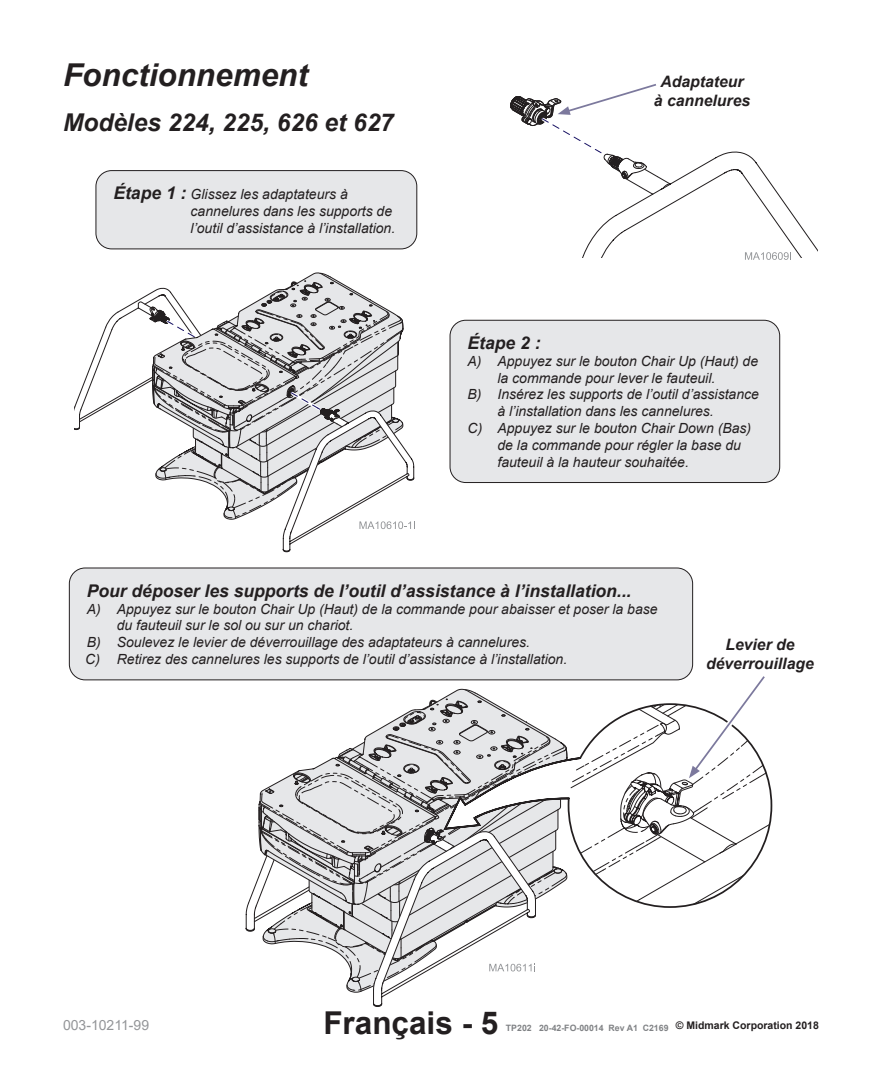
<style>
.page{position:relative;width:882px;height:1071px;background:#fff}
.page>*{position:absolute;margin:0;border:0;box-sizing:border-box;transform-origin:0 0}
.Main_Headings_FR{font:italic 700 31.5px "Arial";color:#231f20}
.t1{font:700 31.5px "Arial";color:#231f20}
.Sub_Headings_FR{font:italic 700 24.5px "Arial";color:#231f20}
.Step_Bubble__top_line{font:italic 700 17.5px "Arial";color:#231f20}
.Body_Text{font:italic 700 15.75px/18.9px "Arial";color:#231f20;text-align:center}
.Step_Bubble__A__B__etc{font:italic 14px/16.8px "Arial";color:#231f20}
.Step_Bubble__Style_2_-_top___body_lines{font:italic 14px/16.8px "Arial";color:#231f20}
.t2{font:14px "Arial";color:#939598}
.t3{font:700 8.75px "Arial";color:#808285}
.s1{font-weight:700;font-size:17.5px}
</style>
<div class="page">
<div style="left:450px;top:320px;width:330px;height:163px;background:#e6e7e9;border-radius:16px"></div>
<div style="left:450px;top:320px;width:330px;height:163px;border:1px solid #231f20;border-radius:16px"></div>
<div style="left:96px;top:171px;width:321px;height:78px;background:#e6e7e9;border-radius:16px"></div>
<div style="left:96px;top:170px;width:321px;height:79px;border:1px solid #231f20;border-radius:16px"></div>
<svg style="left:510px;top:84px;width:308px;height:176px"></svg>
<div style="left:69px;top:568px;width:624px;height:112px;background:#e6e7e9;border-radius:16px"></div>
<div style="left:69px;top:568px;width:624px;height:112px;border:1px solid #231f20;border-radius:16px"></div>
<svg style="left:246px;top:674px;width:525px;height:333px"></svg>
<svg style="left:74px;top:272px;width:341px;height:280px"></svg>
<p class="Main_Headings_FR" style="left:63px;top:54px;width:247px">Fonctionnement</p>
<p class="Sub_Headings_FR" style="left:63px;top:106px;width:332px">Modèles 224, 225, 626 et 627</p>
<p class="Step_Bubble__Style_2_-_top___body_lines" style="left:191px;top:186px;width:206px;text-indent:-77px"><span class="s1">Étape 1 :</span> Glissez les adaptateurs à cannelures dans les supports de l’outil d’assistance à l’installation.</p>
<p class="Body_Text" style="left:654px;top:73px;width:98px">Adaptateur<br>à cannelures</p>
<p class="Step_Bubble__top_line" style="left:468px;top:331px;width:74px">Étape 2 :</p>
<p class="Step_Bubble__A__B__etc" style="left:498px;top:353px;width:262px;text-indent:-30px">A) Appuyez sur le bouton Chair Up (Haut) de la commande pour lever le fauteuil.</p>
<p class="Step_Bubble__A__B__etc" style="left:498px;top:386px;width:263px;text-indent:-30px">B) Insérez les supports de l’outil d’assistance à l’installation dans les cannelures.</p>
<p class="Step_Bubble__A__B__etc" style="left:498px;top:420px;width:255px;text-indent:-30px">C) Appuyez sur le bouton Chair Down (Bas) de la commande pour régler la base du fauteuil à la hauteur souhaitée.</p>
<p class="Step_Bubble__top_line" style="left:87px;top:579px;width:546px">Pour déposer les supports de l’outil d’assistance à l’installation...</p>
<p class="Step_Bubble__A__B__etc" style="left:117px;top:600px;width:542px;text-indent:-30px">A) Appuyez sur le bouton Chair Up (Haut) de la commande pour abaisser et poser la base du fauteuil sur le sol ou sur un chariot.</p>
<p class="Step_Bubble__A__B__etc" style="left:87px;top:634px;width:445px">B) Soulevez le levier de déverrouillage des adaptateurs à cannelures.</p>
<p class="Step_Bubble__A__B__etc" style="left:85px;top:651px;width:484px">C) Retirez des cannelures les supports de l’outil d’assistance à l’installation.</p>
<p class="Body_Text" style="left:706px;top:636px;width:109px">Levier de déverrouillage</p>
<h1 class="t1" style="left:323px;top:1001px;width:177px">Français - 5</h1>
<p class="t2" style="left:63px;top:1015px;width:88px">003-10211-99</p>
<p class="t3" style="left:506px;top:1022px;width:315px">TP202 20-42-FO-00014 Rev A1 C2169 <sup>©</sup> <sup>Midmark</sup> <sup>Corporation</sup> <sup>2018</sup></p>
</div>
